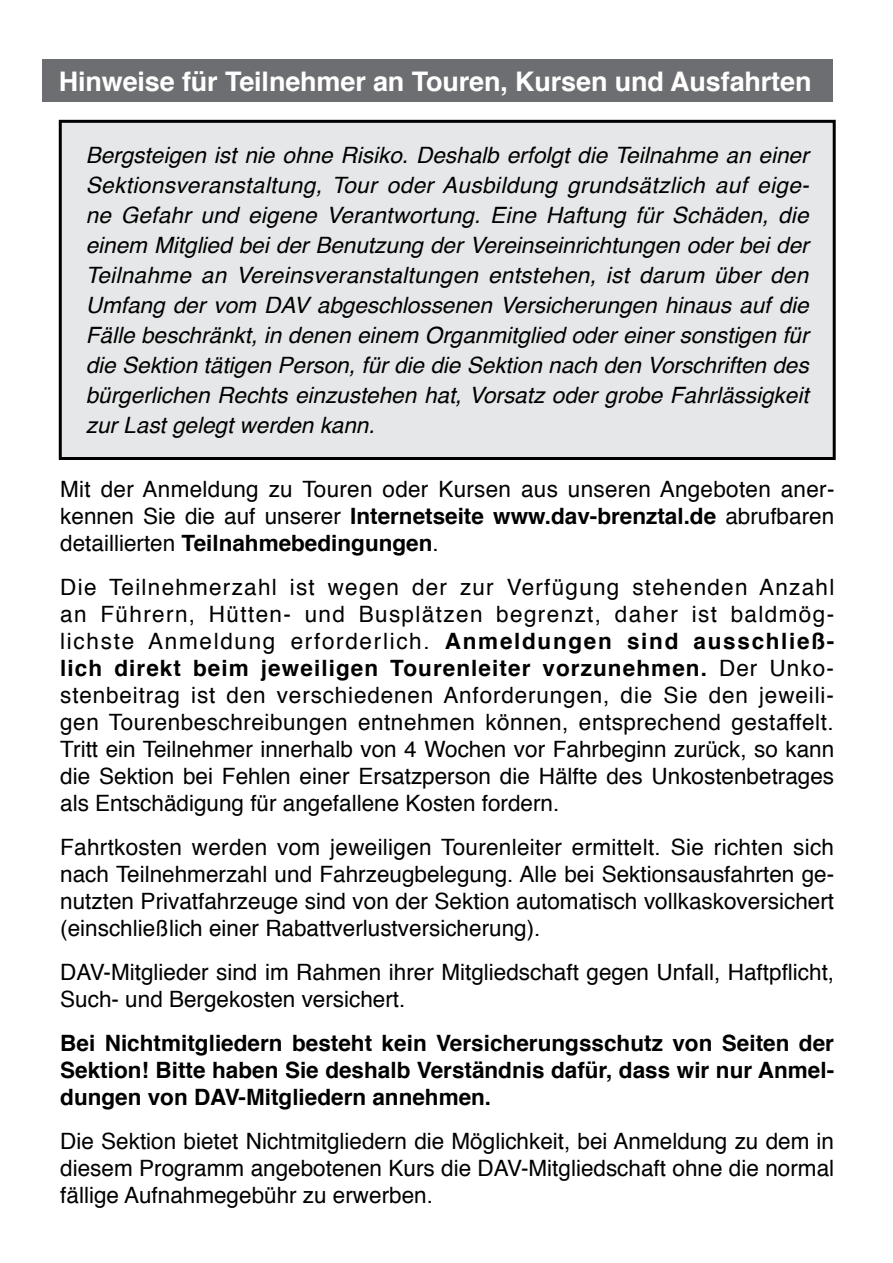
<style>
.page{position:relative;width:893px;height:1263px;background:#fff}
.page>*{position:absolute;margin:0;border:0;box-sizing:border-box;transform-origin:0 0}
.t1{font:700 27px "Helvetica";letter-spacing:-.005em;color:#fff}
.t2{font:22.5px/27px "Helvetica";color:#000;text-align:justify}
.t3{font:italic 22.5px/30px "Helvetica";color:#000;text-align:justify}
.t4{font:700 22.5px/27px "Helvetica";color:#000;text-align:justify}
.s1{font-weight:700}
</style>
<div class="page">
<div style="left:43px;top:60px;width:790px;height:42px;background:#6d6e71"></div>
<div style="left:59px;top:120px;width:777px;height:340px;background:#e6e7e8;border:3px solid #000"></div>
<p class="t1" style="left:59px;top:60px;width:754px">Hinweise für Teilnehmer an Touren, Kursen und Ausfahrten</p>
<p class="t3" style="left:86px;top:141px;width:725px">Bergsteigen ist nie ohne Risiko. Deshalb erfolgt die Teilnahme an einer Sektionsveranstaltung, Tour oder Ausbildung grundsätzlich auf eige&shy;ne Gefahr und eigene Verantwortung. Eine Haftung für Schäden, die einem Mitglied bei der Benutzung der Vereinseinrichtungen oder bei der Teilnahme an Vereinsveranstaltungen entstehen, ist darum über den Umfang der vom DAV abgeschlossenen Versicherungen hinaus auf die Fälle beschränkt, in denen einem Organmitglied oder einer sonstigen für die Sektion tätigen Person, für die die Sektion nach den Vorschriften des bürgerlichen Rechts einzustehen hat, Vorsatz oder grobe Fahrlässigkeit zur Last gelegt werden kann.</p>
<p class="t2" style="left:60px;top:477px;width:776px">Mit der Anmeldung zu Touren oder Kursen aus unseren Angeboten aner&shy;kennen Sie die auf unserer <span class="s1">Internetseite www.dav-brenztal.de</span> abrufbaren detaillierten <span class="s1">Teilnahmebedingungen</span>.</p>
<p class="t2" style="left:60px;top:575px;width:776px">Die Teilnehmerzahl ist wegen der zur Verfügung stehenden Anzahl an Führern, Hütten- und Busplätzen begrenzt, daher ist baldmög&shy;lichste Anmeldung erforderlich. <span class="s1">Anmeldungen sind ausschließ&shy;lich direkt beim jeweiligen Tourenleiter vorzunehmen.</span> Der Unko&shy;stenbeitrag ist den verschiedenen Anforderungen, die Sie den jeweili&shy;gen Tourenbeschreibungen entnehmen können, entsprechend gestaffelt.<br>Tritt ein Teilnehmer innerhalb von 4 Wochen vor Fahrbeginn zurück, so kann die Sektion bei Fehlen einer Ersatzperson die Hälfte des Unkostenbetrages als Entschädigung für angefallene Kosten fordern.</p>
<p class="t2" style="left:60px;top:835px;width:775px">Fahrtkosten werden vom jeweiligen Tourenleiter ermittelt. Sie richten sich nach Teilnehmerzahl und Fahrzeugbelegung. Alle bei Sektionsausfahrten ge&shy;nutzten Privatfahrzeuge sind von der Sektion automatisch vollkaskoversichert (einschließlich einer Rabattverlustversicherung).</p>
<p class="t2" style="left:60px;top:960px;width:775px">DAV-Mitglieder sind im Rahmen ihrer Mitgliedschaft gegen Unfall, Haftpflicht,<br>Such- und Bergekosten versichert.</p>
<p class="t4" style="left:60px;top:1030px;width:775px">Bei Nichtmitgliedern besteht kein Versicherungsschutz von Seiten der Sektion! Bitte haben Sie deshalb Verständnis dafür, dass wir nur Anmel&shy;dungen von DAV-Mitgliedern annehmen.</p>
<p class="t2" style="left:60px;top:1129px;width:775px">Die Sektion bietet Nichtmitgliedern die Möglichkeit, bei Anmeldung zu dem in diesem Programm angebotenen Kurs die DAV-Mitgliedschaft ohne die normal fällige Aufnahmegebühr zu erwerben.</p>
</div>
